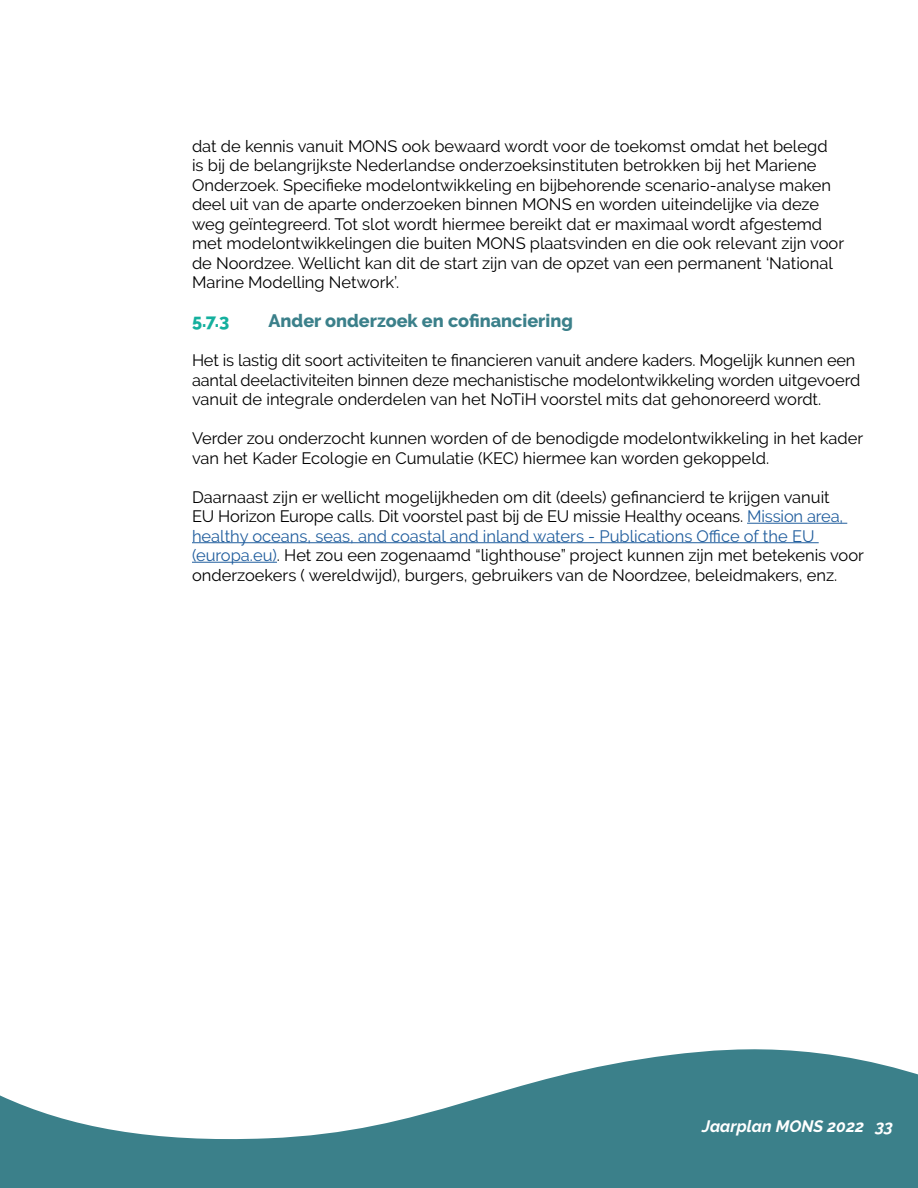
<style>
.page{position:relative;width:918px;height:1188px;background:#fff}
.page>*{position:absolute;margin:0;border:0;box-sizing:border-box;transform-origin:0 0}
.H4_NZ_Alineakop{font:800 18px "Raleway";color:#3b808a}
.H4_NZ_Alineakop-2{font:800 18px "Raleway";color:#14b09e}
.P_NZ_Broodtekst{font:16.5px/19.5px "Raleway";color:#000}
.t1{font:italic 700 16.5px "Raleway";color:#fff}
.s1{color:#215e9e}
</style>
<div class="page">
<svg style="left:0;top:1049px;width:918px;height:139px;fill:#3b808a"></svg>
<hr style="left:747px;top:523px;width:100px;height:1px;background:#215e9e">
<hr style="left:192px;top:542px;width:627px;height:1px;background:#215e9e">
<hr style="left:192px;top:562px;width:85px;height:1px;background:#215e9e">
<p class="P_NZ_Broodtekst" style="left:192px;top:136px;width:654px">dat de kennis vanuit MONS ook bewaard wordt voor de toekomst omdat het belegd<br>is bij de belangrijkste Nederlandse onderzoeksinstituten betrokken bij het Mariene Onderzoek. Specifieke modelontwikkeling en bijbehorende scenario-analyse maken deel uit van de aparte onderzoeken binnen MONS en worden uiteindelijke via deze weg geïntegreerd. Tot slot wordt hiermee bereikt dat er maximaal wordt afgestemd met modelontwikkelingen die buiten MONS plaatsvinden en die ook relevant zijn voor de Noordzee. Wellicht kan dit de start zijn van de opzet van een permanent ‘National Marine Modelling Network’.</p>
<h4 class="H4_NZ_Alineakop-2" style="left:192px;top:310px;width:39px">5.7.3</h4>
<h4 class="H4_NZ_Alineakop" style="left:269px;top:310px;width:306px">Ander onderzoek en cofinanciering</h4>
<p class="P_NZ_Broodtekst" style="left:192px;top:350px;width:670px">Het is lastig dit soort activiteiten te financieren vanuit andere kaders. Mogelijk kunnen een aantal deelactiviteiten binnen deze mechanistische modelontwikkeling worden uitgevoerd vanuit de integrale onderdelen van het NoTiH voorstel mits dat gehonoreerd wordt.</p>
<p class="P_NZ_Broodtekst" style="left:192px;top:428px;width:673px">Verder zou onderzocht kunnen worden of de benodigde modelontwikkeling in het kader van het Kader Ecologie en Cumulatie (KEC) hiermee kan worden gekoppeld.</p>
<p class="P_NZ_Broodtekst" style="left:192px;top:487px;width:673px">Daarnaast zijn er wellicht mogelijkheden om dit (deels) gefinancierd te krijgen vanuit<br>EU Horizon Europe calls. Dit voorstel past bij de EU missie Healthy oceans. <span class="s1">Mission area, healthy oceans, seas, and coastal and inland waters - Publications Office of the EU (europa.eu)</span>. Het zou een zogenaamd “lighthouse” project kunnen zijn met betekenis voor onderzoekers ( wereldwijd), burgers, gebruikers van de Noordzee, beleidmakers, enz.</p>
<p class="t1" style="left:702px;top:1117px;width:192px">Jaarplan MONS 2022 33</p>
</div>
